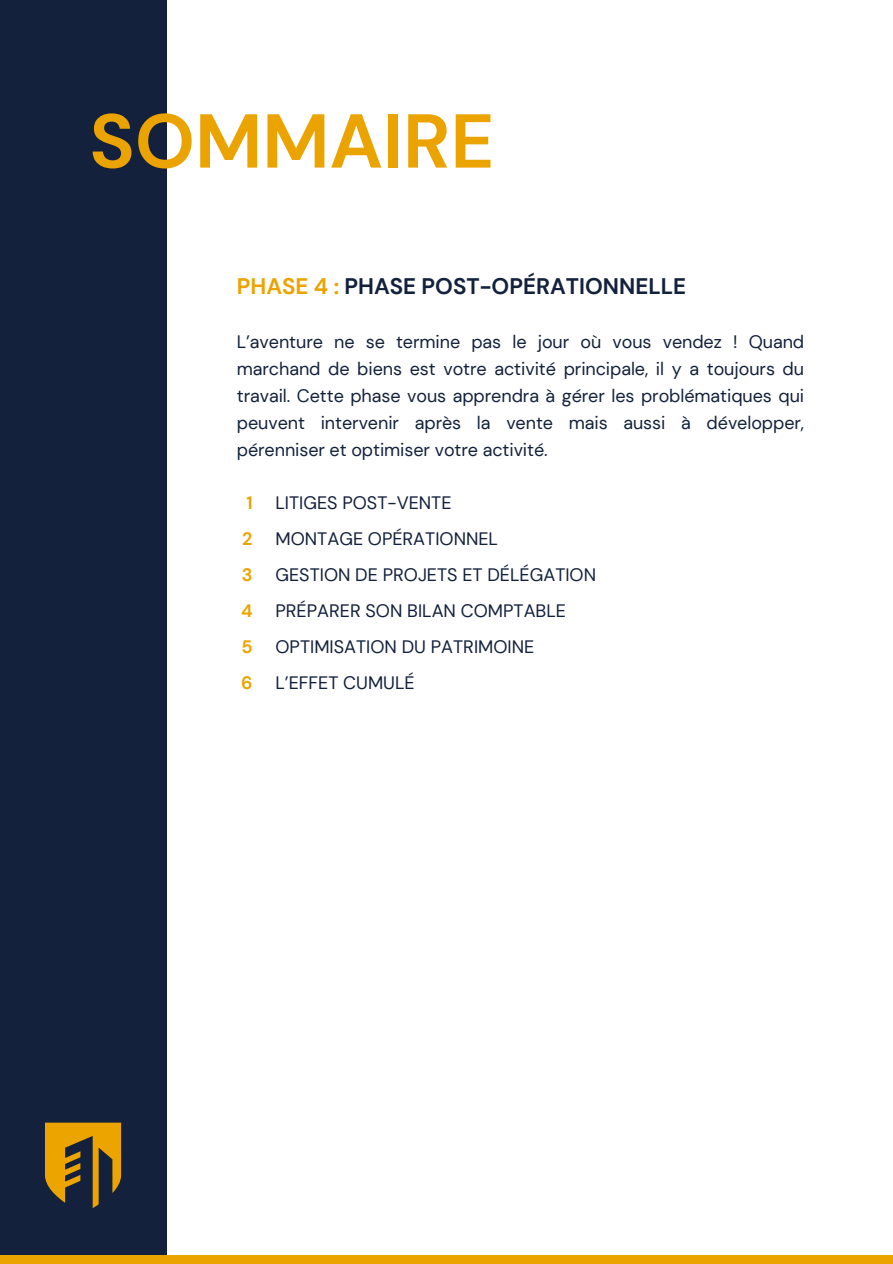
<style>
.page{position:relative;width:893px;height:1264px;background:#fff}
.page>*{position:absolute;margin:0;border:0;box-sizing:border-box;transform-origin:0 0}
.t1{font:700 76.05px "DM Sans";color:#eba300}
.t2{font:700 22.5px "DM Sans";color:#13213c}
.t3{font:18px/36px "DM Sans";color:#13213c;text-align:justify}
.t4{font:700 18px/36px "DM Sans";color:#eca400;text-align:justify}
.s1{color:#eba300}
</style>
<div class="page">
<div style="left:0;top:0;width:167px;height:1255px;background:#13213c"></div>
<div style="left:0;top:1255px;width:892px;height:8px;background:#eba300"></div>
<svg style="left:45px;top:1122px;width:76px;height:86px"></svg>
<p class="t1" style="left:89px;top:92px;width:406px">SOMMAIRE</p>
<h1 class="t2" style="left:237px;top:271px;width:451px"><span class="s1">PHASE 4 :</span> PHASE POST-OPÉRATIONNELLE</h1>
<h2 class="t3" style="left:237px;top:328px;width:569px;line-height:27px">L’aventure ne se termine pas le jour où vous vendez ! Quand marchand de biens est votre activité principale, il y a toujours du travail. Cette phase vous apprendra à gérer les problématiques qui peuvent intervenir après la vente mais aussi à développer, pérenniser et optimiser votre activité.</h2>
<p class="t4" style="left:241px;top:484px;width:13px">1<br>2<br>3<br>4<br>5</p>
<h3 class="t4" style="left:241px;top:664px;width:13px">6</h3>
<h3 class="t3" style="left:275px;top:484px;width:322px;text-align:left">LITIGES POST-VENTE<br>MONTAGE OPÉRATIONNEL<br>GESTION DE PROJETS ET DÉLÉGATION<br>PRÉPARER SON BILAN COMPTABLE<br>OPTIMISATION DU PATRIMOINE<br>L’EFFET CUMULÉ</h3>
</div>
